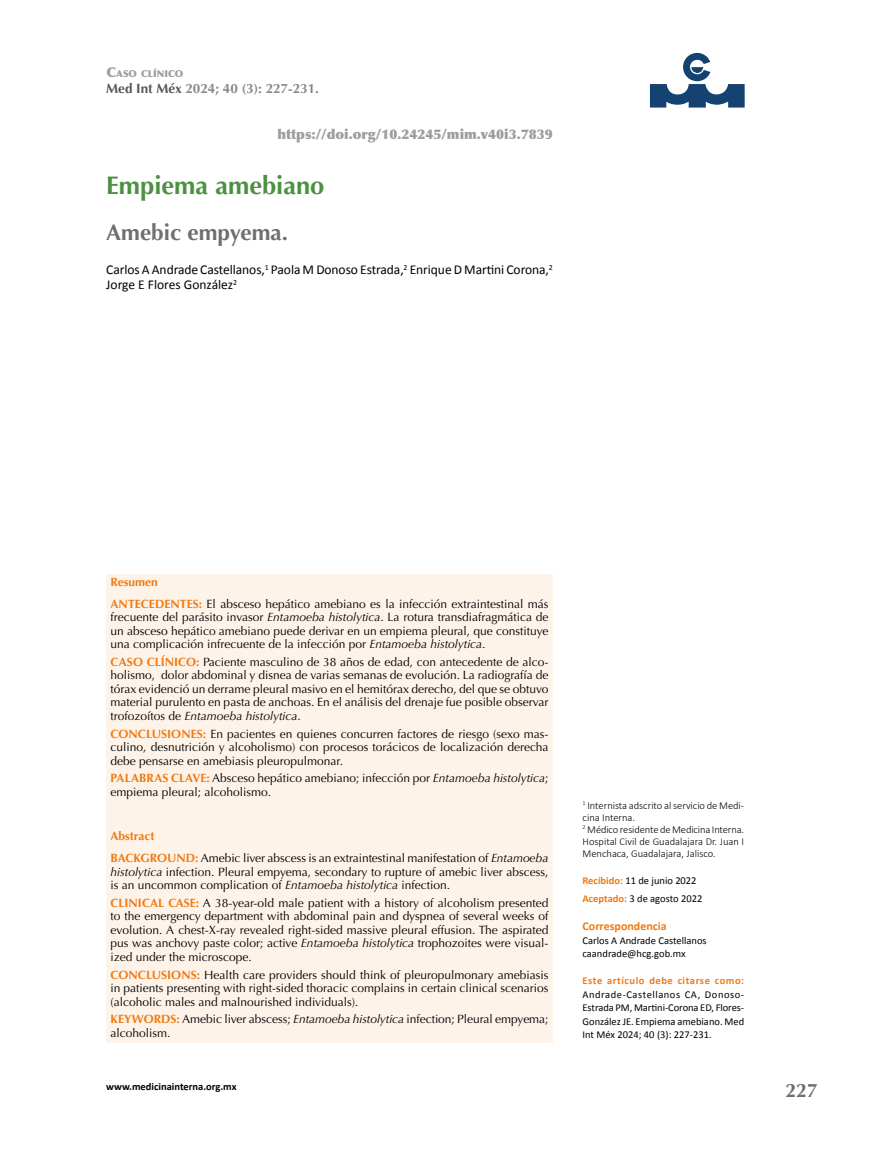
<style>
.page{position:relative;width:893px;height:1149px;background:#fff}
.page>*{position:absolute;margin:0;border:0;box-sizing:border-box;transform-origin:0 0}
.t1{font:700 25.5px "Optima";color:#4b9141}
.t2{font:700 22.5px "Optima";color:#706f6f}
.t3{font:700 19.5px "Optima";color:#706f6f}
.t4{font:13.5px/15px "Calibri";letter-spacing:-.005em;color:#000}
.t5{font:900 13.5px "Optima";color:#9d9d9c}
.t6{font:700 13.5px "Optima";color:#878787}
.t7{font:12px/13.5px "Optima";color:#000}
.t8{font:700 12px "Calibri";color:#ef7a13}
.t9{font:10.5px/13.5px "Calibri";color:#000}
.t10{font:300 10.5px/12px "Calibri";color:#000}
.t11{font:700 10.5px "Calibri";letter-spacing:.055em;color:#ef7a13}
.t12{font:700 10.5px "Calibri";color:#000}
.t13{font:900 9.45px "Optima";color:#9d9d9c}
.s1{font-size:13.5px}
.s2{color:#575756}
.s3{font-weight:700;color:#ef7a13}
.s4{font-style:italic}
</style>
<div class="page">
<svg style="left:650px;top:53px;width:95px;height:54px"></svg>
<div style="left:106px;top:574px;width:447px;height:468px;background:#fef3e9"></div>
<p class="t13" style="left:106px;top:68px;width:78px"><span class="s1">C</span>ASO CLÍNICO</p>
<p class="t6" style="left:106px;top:80px;width:214px"><span class="s2">Med Int Méx</span> 2024; 40 (3): 227-231.</p>
<p class="t5" style="left:277px;top:126px;width:277px">https://doi.org/10.24245/mim.v40i3.7839</p>
<h1 class="t1" style="left:106px;top:170px;width:220px">Empiema amebiano</h1>
<h2 class="t2" style="left:106px;top:219px;width:183px">Amebic empyema.</h2>
<p class="t4" style="left:106px;top:262px;width:448px">Carlos A Andrade Castellanos,<sup>1</sup> Paola M Donoso Estrada,<sup>2</sup> Enrique D Martini Corona,<sup>2<br></sup>Jorge E Flores González<sup>2</sup></p>
<p class="t7" style="left:111px;top:570px;width:439px;line-height:22px"><span class="s3">Resumen<br>ANTECEDENTES:</span> El absceso hepático amebiano es la infección extraintestinal más</p>
<p class="t7" style="left:111px;top:610px;width:439px;text-align:justify">frecuente del parásito invasor <span class="s4">Entamoeba histolytica</span>. La rotura transdiafragmática de un absceso hepático amebiano puede derivar en un empiema pleural, que constituye una complicación infrecuente de la infección por <span class="s4">Entamoeba histolytica</span>.</p>
<p class="t7" style="left:111px;top:655px;width:439px;text-align:justify"><span class="s3">CASO CLÍNICO:</span> Paciente masculino de 38 años de edad, con antecedente de alco&shy;holismo, dolor abdominal y disnea de varias semanas de evolución. La radiografía de tórax evidenció un derrame pleural masivo en el hemitórax derecho, del que se obtuvo material purulento en pasta de anchoas. En el análisis del drenaje fue posible observar trofozoítos de <span class="s4">Entamoeba histolytica</span>.</p>
<p class="t7" style="left:111px;top:726px;width:439px;text-align:justify"><span class="s3">CONCLUSIONES:</span> En pacientes en quienes concurren factores de riesgo (sexo mas&shy;culino, desnutrición y alcoholismo) con procesos torácicos de localización derecha debe pensarse en amebiasis pleuropulmonar.</p>
<p class="t7" style="left:111px;top:771px;width:439px"><span class="s3">PALABRAS CLAVE:</span> Absceso hepático amebiano; infección por <span class="s4">Entamoeba histolytica</span>; empiema pleural; alcoholismo.</p>
<p class="t7" style="left:111px;top:824px;width:439px;line-height:22px"><span class="s3">Abstract<br>BACKGROUND:</span> Amebic liver abscess is an extraintestinal manifestation of <span class="s4">Entamoeba</span></p>
<p class="t7" style="left:111px;top:864px;width:439px"><span class="s4">histolytica</span> infection. Pleural empyema, secondary to rupture of amebic liver abscess, is an uncommon complication of <span class="s4">Entamoeba histolytica</span> infection.</p>
<p class="t7" style="left:111px;top:895px;width:440px;text-align:justify"><span class="s3">CLINICAL CASE:</span> A 38-year-old male patient with a history of alcoholism presented to the emergency department with abdominal pain and dyspnea of several weeks of evolution. A chest-X-ray revealed right-sided massive pleural effusion. The aspirated pus was anchovy paste color; active <span class="s4">Entamoeba histolytica</span> trophozoites were visual&shy;ized under the microscope.</p>
<p class="t7" style="left:111px;top:967px;width:439px;text-align:justify"><span class="s3">CONCLUSIONS:</span> Health care providers should think of pleuropulmonary amebiasis in patients presenting with right-sided thoracic complains in certain clinical scenarios (alcoholic males and malnourished individuals).</p>
<p class="t7" style="left:111px;top:1012px;width:439px"><span class="s3">KEYWORDS:</span> Amebic liver abscess; <span class="s4">Entamoeba histolytica</span> infection; Pleural empyema; alcoholism.</p>
<p class="t12" style="left:106px;top:1079px;width:132px">www.medicinainterna.org.mx</p>
<p class="t10" style="left:583px;top:798px;width:163px"><sup>1</sup> Internista adscrito al servicio de Medi&shy;cina Interna.<br><sup>2</sup> Médico residente de Medicina Interna.<br>Hospital Civil de Guadalajara Dr. Juan I Menchaca, Guadalajara, Jalisco.</p>
<p class="t9" style="left:583px;top:870px;width:121px;line-height:18px"><span class="s3">Recibido:</span> 11 de junio 2022<br><span class="s3">Aceptado:</span> 3 de agosto 2022</p>
<p class="t8" style="left:583px;top:917px;width:86px">Correspondencia</p>
<p class="t9" style="left:583px;top:933px;width:126px">Carlos A Andrade Castellanos caandrade@hcg.gob.mx</p>
<p class="t11" style="left:583px;top:973px;width:163px">Este artículo debe citarse como:</p>
<p class="t9" style="left:583px;top:987px;width:163px;text-align:justify">Andrade-Castellanos CA, Donoso-Estrada PM, Martini-Corona ED, Flores-González JE. Empiema amebiano. Med Int Méx 2024; 40 (3): 227-231.</p>
<h3 class="t3" style="left:785px;top:1079px;width:34px">227</h3>
</div>
